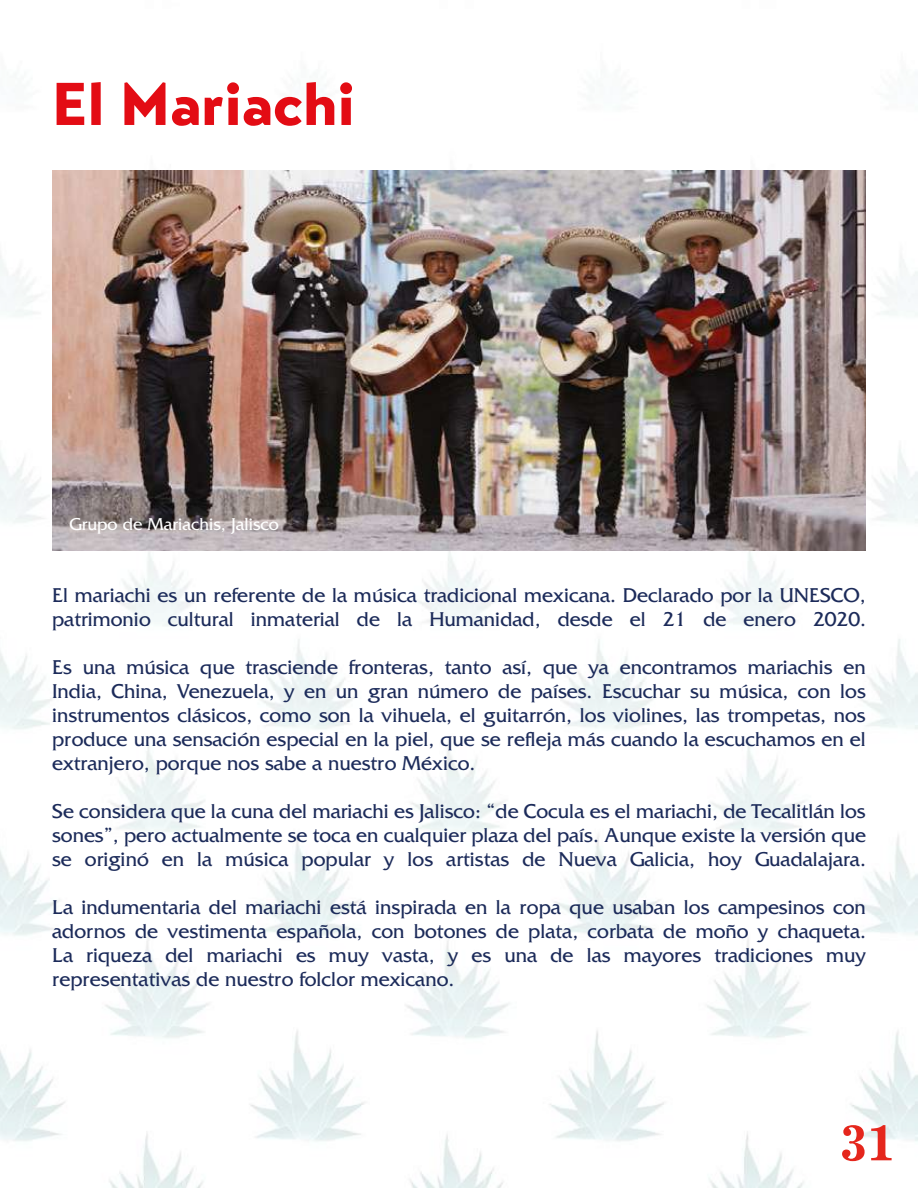
<style>
.page{position:relative;width:918px;height:1188px;background:#fff}
.page>*{position:absolute;margin:0;border:0;box-sizing:border-box;transform-origin:0 0}
.t1{font:900 60px "Transat Text W01";letter-spacing:.005em;color:#e30c14}
.t2{font:50.85px "News 706 BT Bold C";color:#e5261c}
.t3{font:21px/24px "Friz Quadrata Std";color:#1c2b5a;text-align:justify}
.t4{font:18px "Friz Quadrata Std";color:#fff}
</style>
<div class="page">
<img style="left:0;top:170px;width:917px;height:1018px">
<img style="left:52px;top:171px;width:814px;height:380px">
<h1 class="t1" style="left:52px;top:69px;width:304px">El Mariachi</h1>
<p class="t4" style="left:69px;top:514px;width:211px">Grupo de Mariachis, Jalisco</p>
<p class="t3" style="left:52px;top:584px;width:815px">El mariachi es un referente de la música tradicional mexicana. Declarado por la UNESCO, patrimonio cultural inmaterial de la Humanidad, desde el 21 de enero 2020.</p>
<p class="t3" style="left:52px;top:656px;width:815px">Es una música que trasciende fronteras, tanto así, que ya encontramos mariachis en India, China, Venezuela, y en un gran número de países. Escuchar su música, con los instrumentos clásicos, como son la vihuela, el guitarrón, los violines, las trompetas, nos produce una sensación especial en la piel, que se refleja más cuando la escuchamos en el extranjero, porque nos sabe a nuestro México.</p>
<p class="t3" style="left:52px;top:800px;width:815px">Se considera que la cuna del mariachi es Jalisco: “de Cocula es el mariachi, de Tecalitlán los sones”, pero actualmente se toca en cualquier plaza del país. Aunque existe la versión que se originó en la música popular y los artistas de Nueva Galicia, hoy Guadalajara.</p>
<p class="t3" style="left:52px;top:896px;width:815px">La indumentaria del mariachi está inspirada en la ropa que usaban los campesinos con adornos de vestimenta española, con botones de plata, corbata de moño y chaqueta.<br>La riqueza del mariachi es muy vasta, y es una de las mayores tradiciones muy representativas de nuestro folclor mexicano.</p>
<h2 class="t2" style="left:841px;top:1111px;width:55px">31</h2>
</div>
